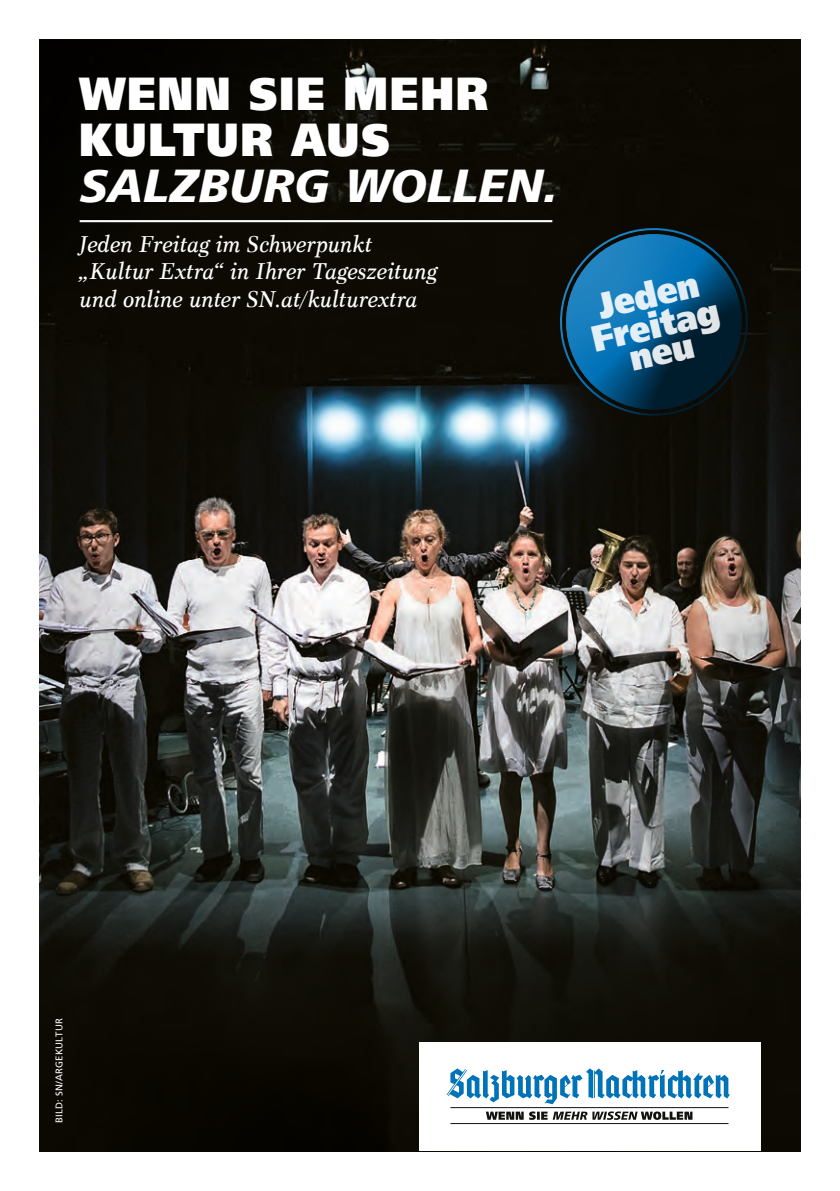
<style>
.page{position:relative;width:840px;height:1191px;background:#fff}
.page>*{position:absolute;margin:0;border:0;box-sizing:border-box;transform-origin:0 0}
.t1{font:900 46px/46px "Frutiger";letter-spacing:.045em;color:#fff;scale:.9 1}
.t2{font:italic 900 46px "Frutiger";color:#fff}
.t3{font:900 36.2px/31.2px "Frutiger";color:#fff;text-align:center;scale:.9 1}
.t4{font:italic 23px/27.6px "Scotch FB Text";letter-spacing:-.005em;color:#fff}
.t5{font:9.6px "Frutiger";letter-spacing:.025em;color:#fff}
</style>
<div class="page">
<img style="left:40px;top:40px;width:759px;height:1111px">
<svg style="left:40px;top:40px;width:399px;height:291px;background:#0b0903"></svg>
<div style="left:418px;top:1042px;width:342px;height:109px;background:#fff"></div>
<svg style="left:446px;top:1068px;width:283px;height:36px"></svg>
<hr style="left:450px;top:1123px;width:278px;height:1px;background:#11110f">
<svg style="left:486px;top:1111px;width:206px;height:8px"></svg>
<hr style="left:450px;top:1107px;width:278px;height:1px;background:#11110f">
<hr style="left:80px;top:220px;width:472px;height:2px;background:#fff">
<div style="left:482px;top:150px;width:319px;height:308px;background:#0c0a03"></div>
<svg style="left:489px;top:179px;width:312px;height:313px;background:#161a17"></svg>
<svg style="left:557px;top:225px;width:192px;height:193px;background:#0a405f"></svg>
<h1 class="t1" style="left:79px;top:74px;width:455px">WENN SIE MEHR<br>KULTUR AUS</h1>
<h1 class="t2" style="left:79px;top:165px;width:479px">SALZBURG WOLLEN.</h1>
<p class="t4" style="left:80px;top:231px;width:359px">Jeden Freitag im Schwerpunkt „Kultur Extra“ in Ihrer Tageszeitung und online unter SN.at/kulturextra</p>
<h2 class="t3" style="left:582px;top:297px;width:145px;rotate:-13deg">Jeden<br>Freitag</h2>
<p class="t5" style="left:55px;top:1123px;width:106px;rotate:-90deg">BILD: SN/ARGEKULTUR</p>
</div>
